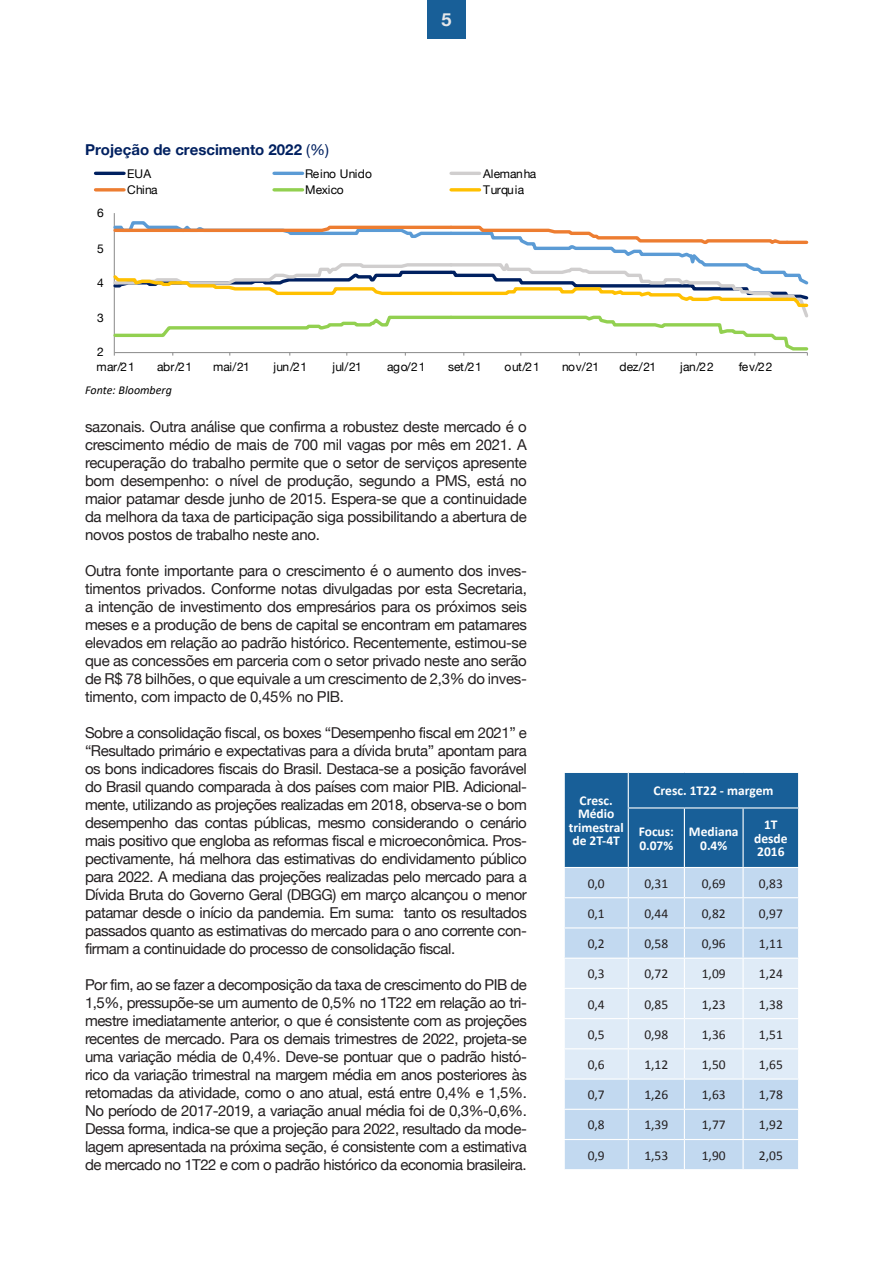
<style>
.page{position:relative;width:893px;height:1263px;background:#fff}
.page>*{position:absolute;margin:0;border:0;box-sizing:border-box;transform-origin:0 0}
.t1{font:700 18px "Helvetica Neue";color:#e6e7e9}
.t2{font:15px/18px "Helvetica Neue";letter-spacing:-.03em;color:#231f20;text-align:justify}
.t3{font:700 15px "Helvetica Neue";color:#002060}
.t4{font:13.5px "Calibri";color:#231f20}
.t5{font:700 13.5px/13.5px "Calibri";color:#fff;text-align:center}
.t6{font:12px "Helvetica Neue";letter-spacing:.02em;color:#000}
.t7{font:italic 12px "Calibri";color:#000}
.t8{font:12px "Helvetica Neue";letter-spacing:-.025em;color:#000}
.s1{font-weight:400}
</style>
<div class="page">
<div style="left:427px;top:0;width:39px;height:39px;background:#185f98"></div>
<div style="left:565px;top:1079px;width:233px;height:90px;background:#c2d9f0"></div>
<hr style="left:564px;top:1109px;width:64px;height:1px;background:#fff">
<hr style="left:628px;top:1109px;width:56px;height:1px;background:#fff">
<hr style="left:684px;top:1109px;width:59px;height:1px;background:#fff">
<hr style="left:743px;top:1109px;width:56px;height:1px;background:#fff">
<hr style="left:564px;top:1139px;width:64px;height:1px;background:#fff">
<hr style="left:628px;top:1139px;width:56px;height:1px;background:#fff">
<hr style="left:684px;top:1139px;width:59px;height:1px;background:#fff">
<hr style="left:743px;top:1139px;width:56px;height:1px;background:#fff">
<svg style="left:564px;top:1110px;width:1px;height:59px"></svg>
<svg style="left:564px;top:772px;width:235px;height:307px;background:#9dbdd9"></svg>
<hr style="left:628px;top:1079px;width:1px;height:30px;background:#fff">
<hr style="left:684px;top:1079px;width:1px;height:30px;background:#fff">
<hr style="left:742px;top:1079px;width:2px;height:30px;background:#fff">
<hr style="left:742px;top:1110px;width:2px;height:29px;background:#fff">
<svg style="left:628px;top:1110px;width:1px;height:59px"></svg>
<svg style="left:684px;top:1110px;width:1px;height:59px"></svg>
<hr style="left:742px;top:1140px;width:2px;height:29px;background:#fff">
<hr style="left:114px;top:213px;width:1px;height:140px;background:#898989">
<svg style="left:114px;top:219px;width:694px;height:137px"></svg>
<hr style="left:96px;top:172px;width:28px;height:3px;background:#002060">
<hr style="left:274px;top:172px;width:29px;height:3px;background:#5b9bd5">
<hr style="left:451px;top:172px;width:29px;height:3px;background:#d0cece">
<svg style="left:96px;top:188px;width:28px;height:4px"></svg>
<svg style="left:274px;top:188px;width:29px;height:4px"></svg>
<svg style="left:451px;top:188px;width:29px;height:4px"></svg>
<p class="t3" style="left:85px;top:138px;width:245px">Projeção de crescimento 2022 <span class="s1">(%)</span></p>
<p class="t1" style="left:441px;top:5px;width:12px">5</p>
<p class="t6" style="left:97px;top:204px;width:8px">6</p>
<p class="t6" style="left:97px;top:240px;width:8px">5</p>
<p class="t6" style="left:97px;top:274px;width:8px">4</p>
<p class="t6" style="left:97px;top:309px;width:8px">3</p>
<p class="t6" style="left:97px;top:343px;width:8px">2</p>
<p class="t6" style="left:127px;top:165px;width:26px">EUA</p>
<p class="t6" style="left:305px;top:165px;width:68px">Reino Unido</p>
<p class="t8" style="left:483px;top:165px;width:54px">Alemanha</p>
<p class="t6" style="left:127px;top:181px;width:32px">China</p>
<p class="t6" style="left:305px;top:181px;width:40px">Mexico</p>
<p class="t6" style="left:483px;top:181px;width:42px">Turquia</p>
<p class="t6" style="left:97px;top:358px;width:40px">mar/21</p>
<p class="t6" style="left:157px;top:358px;width:37px">abr/21</p>
<p class="t6" style="left:213px;top:358px;width:38px">mai/21</p>
<p class="t6" style="left:274px;top:358px;width:35px">jun/21</p>
<p class="t6" style="left:333px;top:358px;width:31px">jul/21</p>
<p class="t6" style="left:387px;top:358px;width:40px">ago/21</p>
<p class="t6" style="left:448px;top:358px;width:35px">set/21</p>
<p class="t6" style="left:505px;top:358px;width:37px">out/21</p>
<p class="t6" style="left:562px;top:358px;width:38px">nov/21</p>
<p class="t6" style="left:619px;top:358px;width:38px">dez/21</p>
<p class="t6" style="left:680px;top:358px;width:35px">jan/22</p>
<p class="t6" style="left:739px;top:358px;width:35px">fev/22</p>
<p class="t7" style="left:85px;top:382px;width:88px">Fonte: Bloomberg</p>
<p class="t2" style="left:85px;top:419px;width:443px">sazonais. Outra análise que confirma a robustez deste mercado é o crescimento médio de mais de 700 mil vagas por mês em 2021. A recuperação do trabalho permite que o setor de serviços apresente bom desempenho: o nível de produção, segundo a PMS, está no maior patamar desde junho de 2015. Espera-se que a continuidade da melhora da taxa de participação siga possibilitando a abertura de novos postos de trabalho neste ano.</p>
<p class="t2" style="left:85px;top:563px;width:443px">Outra fonte importante para o crescimento é o aumento dos inves&shy;timentos privados. Conforme notas divulgadas por esta Secretaria, a intenção de investimento dos empresários para os próximos seis meses e a produção de bens de capital se encontram em patamares elevados em relação ao padrão histórico. Recentemente, estimou-se que as concessões em parceria com o setor privado neste ano serão de R$ 78 bilhões, o que equivale a um crescimento de 2,3% do inves&shy;timento, com impacto de 0,45% no PIB.</p>
<p class="t2" style="left:85px;top:725px;width:443px">Sobre a consolidação fiscal, os boxes “Desempenho fiscal em 2021” e “Resultado primário e expectativas para a dívida bruta” apontam para os bons indicadores fiscais do Brasil. Destaca-se a posição favorável do Brasil quando comparada à dos países com maior PIB. Adicional&shy;mente, utilizando as projeções realizadas em 2018, observa-se o bom desempenho das contas públicas, mesmo considerando o cenário mais positivo que engloba as reformas fiscal e microeconômica. Pros&shy;pectivamente, há melhora das estimativas do endividamento público para 2022. A mediana das projeções realizadas pelo mercado para a Dívida Bruta do Governo Geral (DBGG) em março alcançou o menor patamar desde o início da pandemia. Em suma: tanto os resultados passados quanto as estimativas do mercado para o ano corrente con&shy;firmam a continuidade do processo de consolidação fiscal.</p>
<p class="t2" style="left:85px;top:977px;width:443px">Por fim, ao se fazer a decomposição da taxa de crescimento do PIB de 1,5%, pressupõe-se um aumento de 0,5% no 1T22 em relação ao tri&shy;mestre imediatamente anterior, o que é consistente com as projeções recentes de mercado. Para os demais trimestres de 2022, projeta-se uma variação média de 0,4%. Deve-se pontuar que o padrão histó&shy;rico da variação trimestral na margem média em anos posteriores às retomadas da atividade, como o ano atual, está entre 0,4% e 1,5%.<br>No período de 2017-2019, a variação anual média foi de 0,3%-0,6%.<br>Dessa forma, indica-se que a projeção para 2022, resultado da mode&shy;lagem apresentada na próxima seção, é consistente com a estimativa de mercado no 1T22 e com o padrão histórico da economia brasileira.</p>
<p class="t5" style="left:569px;top:793px;width:56px">Cresc.<br>Médio trimestral de 2T-4T</p>
<p class="t5" style="left:653px;top:783px;width:122px">Cresc. 1T22 - margem</p>
<p class="t5" style="left:639px;top:824px;width:37px;text-align:left">Focus:<br>0.07%</p>
<p class="t5" style="left:689px;top:824px;width:51px">Mediana<br>0.4%</p>
<p class="t5" style="left:754px;top:818px;width:35px">1T desde<br>2016</p>
<p class="t4" style="left:588px;top:875px;width:19px">0,0</p>
<p class="t4" style="left:644px;top:875px;width:25px">0,31</p>
<p class="t4" style="left:702px;top:875px;width:25px">0,69</p>
<p class="t4" style="left:759px;top:875px;width:25px">0,83</p>
<p class="t4" style="left:588px;top:905px;width:19px">0,1</p>
<p class="t4" style="left:644px;top:905px;width:25px">0,44</p>
<p class="t4" style="left:702px;top:905px;width:25px">0,82</p>
<p class="t4" style="left:759px;top:905px;width:25px">0,97</p>
<p class="t4" style="left:588px;top:935px;width:19px">0,2</p>
<p class="t4" style="left:644px;top:935px;width:25px">0,58</p>
<p class="t4" style="left:702px;top:935px;width:25px">0,96</p>
<p class="t4" style="left:759px;top:935px;width:25px">1,11</p>
<p class="t4" style="left:588px;top:965px;width:19px">0,3</p>
<p class="t4" style="left:644px;top:965px;width:25px">0,72</p>
<p class="t4" style="left:702px;top:965px;width:25px">1,09</p>
<p class="t4" style="left:759px;top:965px;width:25px">1,24</p>
<p class="t4" style="left:588px;top:996px;width:19px">0,4</p>
<p class="t4" style="left:644px;top:996px;width:25px">0,85</p>
<p class="t4" style="left:702px;top:996px;width:25px">1,23</p>
<p class="t4" style="left:759px;top:996px;width:25px">1,38</p>
<p class="t4" style="left:588px;top:1026px;width:19px">0,5</p>
<p class="t4" style="left:644px;top:1026px;width:25px">0,98</p>
<p class="t4" style="left:702px;top:1026px;width:25px">1,36</p>
<p class="t4" style="left:759px;top:1026px;width:25px">1,51</p>
<p class="t4" style="left:588px;top:1056px;width:19px">0,6</p>
<p class="t4" style="left:644px;top:1056px;width:25px">1,12</p>
<p class="t4" style="left:702px;top:1056px;width:25px">1,50</p>
<p class="t4" style="left:759px;top:1056px;width:25px">1,65</p>
<p class="t4" style="left:588px;top:1086px;width:19px">0,7</p>
<p class="t4" style="left:644px;top:1086px;width:25px">1,26</p>
<p class="t4" style="left:702px;top:1086px;width:25px">1,63</p>
<p class="t4" style="left:759px;top:1086px;width:25px">1,78</p>
<p class="t4" style="left:588px;top:1116px;width:19px">0,8</p>
<p class="t4" style="left:644px;top:1116px;width:25px">1,39</p>
<p class="t4" style="left:702px;top:1116px;width:25px">1,77</p>
<p class="t4" style="left:759px;top:1116px;width:25px">1,92</p>
<p class="t4" style="left:588px;top:1147px;width:19px">0,9</p>
<p class="t4" style="left:644px;top:1147px;width:25px">1,53</p>
<p class="t4" style="left:702px;top:1147px;width:25px">1,90</p>
<p class="t4" style="left:759px;top:1147px;width:25px">2,05</p>
</div>
